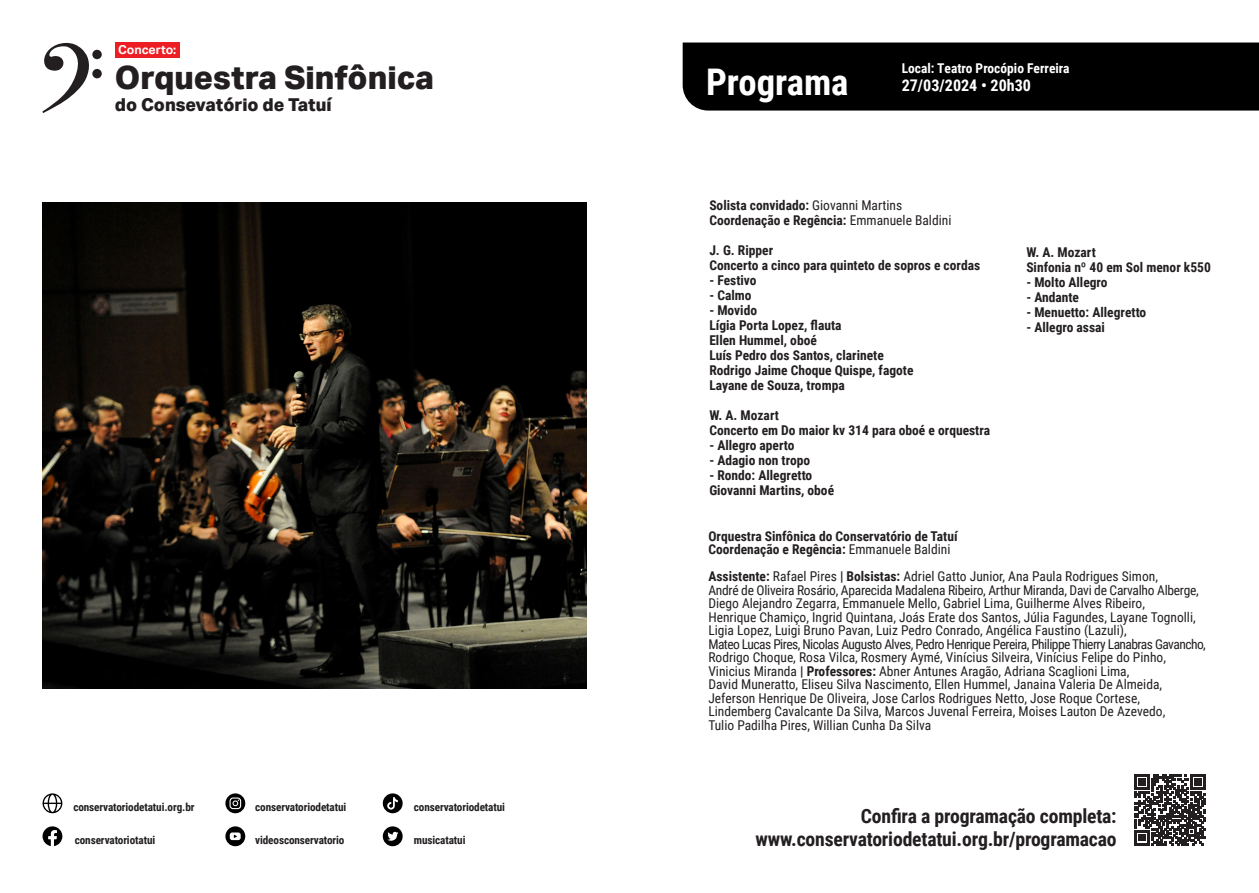
<style>
.page{position:relative;width:1259px;height:893px;background:#fff}
.page>*{position:absolute;margin:0;border:0;box-sizing:border-box;transform-origin:0 0}
.t1{font:700 36.75px "Roboto Condensed";color:#fff}
.t2{font:800 32.25px "Aktiv Grotesk";color:#231f20}
.Texto{font:700 19.65px "Roboto Condensed";letter-spacing:-.01em;color:#231f20}
.t3{font:800 17.7px "Aktiv Grotesk";color:#231f20}
.titulo_programa{font:700 16.05px "Roboto Condensed";color:#fff}
.Texto-2{font:13.5px/13.5px "Roboto Condensed";color:#231f20}
.titulo_programa-2{font:700 13.5px "Roboto Condensed";color:#231f20}
.Texto-3{font:13.5px/13.5px "Roboto Condensed";letter-spacing:-.02em;color:#231f20}
.Texto-4{font:700 13.5px "Roboto Condensed";color:#231f20}
.titulo_programa-3{font:700 13.5px "Roboto Condensed";color:#fff}
.t4{font:700 12.3px "Aktiv Grotesk";color:#fff}
.Texto-5{font:700 11.25px "Roboto Condensed";letter-spacing:-.01em;color:#231f20}
.s1{font-weight:400}
.s2{font-weight:700}
</style>
<div class="page">
<svg style="left:1134px;top:774px;width:71px;height:71px"></svg>
<div style="left:682px;top:43px;width:577px;height:68px;background:#000001"></div>
<svg style="left:43px;top:793px;width:19px;height:20px"></svg>
<svg style="left:43px;top:826px;width:19px;height:20px"></svg>
<div style="left:383px;top:826px;width:20px;height:20px;background:#000;border-radius:50%"></div>
<svg style="left:387px;top:832px;width:11px;height:9px"></svg>
<svg style="left:225px;top:793px;width:20px;height:20px"></svg>
<svg style="left:229px;top:797px;width:12px;height:12px"></svg>
<svg style="left:225px;top:826px;width:20px;height:20px"></svg>
<svg style="left:230px;top:832px;width:11px;height:8px"></svg>
<div style="left:383px;top:793px;width:20px;height:20px;background:#000;border-radius:50%"></div>
<svg style="left:387px;top:797px;width:11px;height:13px"></svg>
<svg style="left:43px;top:43px;width:46px;height:70px"></svg>
<div style="left:92px;top:50px;width:10px;height:9px;background:#231f20;border-radius:50%"></div>
<div style="left:92px;top:69px;width:10px;height:9px;background:#231f20;border-radius:50%"></div>
<div style="left:115px;top:43px;width:65px;height:15px;background:#ee1d23"></div>
<img style="left:43px;top:203px;width:544px;height:486px">
<p class="t4" style="left:118px;top:43px;width:60px">Concerto:</p>
<p class="t2" style="left:115px;top:59px;width:321px">Orquestra Sinfônica</p>
<p class="t3" style="left:115px;top:94px;width:218px">do Consevatório de Tatuí</p>
<p class="Texto-5" style="left:73px;top:799px;width:123px">conservatoriodetatui.org.br</p>
<p class="Texto-5" style="left:255px;top:799px;width:93px">conservatoriodetatui</p>
<p class="Texto-5" style="left:255px;top:832px;width:91px">videosconservatorio</p>
<p class="Texto-5" style="left:414px;top:799px;width:93px">conservatoriodetatui</p>
<p class="Texto-5" style="left:75px;top:832px;width:82px">conservatoriotatui</p>
<p class="Texto-5" style="left:414px;top:832px;width:53px">musicatatui</p>
<p class="t1" style="left:706px;top:56px;width:144px">Programa</p>
<p class="titulo_programa-3" style="left:901px;top:59px;width:169px">Local: Teatro Procópio Ferreira</p>
<p class="titulo_programa" style="left:901px;top:74px;width:131px">27/03/2024 • 20h30</p>
<p class="titulo_programa-2" style="left:709px;top:196px;width:194px">Solista convidado: <span class="s1">Giovanni Martins</span></p>
<p class="titulo_programa-2" style="left:709px;top:211px;width:244px">Coordenação e Regência: <span class="s1">Emmanuele Baldini</span></p>
<p class="titulo_programa-2" style="left:709px;top:241px;width:65px">J. G. Ripper</p>
<p class="titulo_programa-2" style="left:709px;top:256px;width:272px">Concerto a cinco para quinteto de sopros e cordas</p>
<p class="titulo_programa-2" style="left:709px;top:271px;width:49px">- Festivo</p>
<p class="titulo_programa-2" style="left:709px;top:286px;width:44px">- Calmo</p>
<p class="titulo_programa-2" style="left:709px;top:301px;width:49px">- Movido</p>
<p class="titulo_programa-2" style="left:709px;top:316px;width:134px">Lígia Porta Lopez, flauta</p>
<p class="titulo_programa-2" style="left:709px;top:331px;width:109px">Ellen Hummel, oboé</p>
<p class="titulo_programa-2" style="left:709px;top:346px;width:176px">Luís Pedro dos Santos, clarinete</p>
<p class="titulo_programa-2" style="left:709px;top:361px;width:206px">Rodrigo Jaime Choque Quispe, fagote</p>
<p class="titulo_programa-2" style="left:709px;top:376px;width:137px">Layane de Souza, trompa</p>
<p class="titulo_programa-2" style="left:709px;top:406px;width:71px">W. A. Mozart</p>
<p class="titulo_programa-2" style="left:709px;top:421px;width:282px">Concerto em Do maior kv 314 para oboé e orquestra</p>
<p class="titulo_programa-2" style="left:709px;top:436px;width:87px">- Allegro aperto</p>
<p class="titulo_programa-2" style="left:709px;top:451px;width:102px">- Adagio non tropo</p>
<p class="titulo_programa-2" style="left:709px;top:466px;width:104px">- Rondo: Allegretto</p>
<p class="titulo_programa-2" style="left:709px;top:481px;width:126px">Giovanni Martins, oboé</p>
<p class="titulo_programa-2" style="left:1026px;top:243px;width:71px">W. A. Mozart</p>
<p class="titulo_programa-2" style="left:1026px;top:258px;width:186px">Sinfonia nº 40 em Sol menor k550</p>
<p class="titulo_programa-2" style="left:1026px;top:273px;width:83px">- Molto Allegro</p>
<p class="titulo_programa-2" style="left:1026px;top:288px;width:54px">- Andante</p>
<p class="titulo_programa-2" style="left:1026px;top:303px;width:121px">- Menuetto: Allegretto</p>
<p class="titulo_programa-2" style="left:1026px;top:318px;width:80px">- Allegro assai</p>
<p class="Texto-4" style="left:708px;top:526px;width:251px">Orquestra Sinfônica do Conservatório de Tatuí</p>
<p class="Texto-4" style="left:708px;top:540px;width:244px">Coordenação e Regência: <span class="s1">Emmanuele Baldini</span></p>
<p class="Texto-2" style="left:708px;top:569px;width:451px"><span class="s2">Assistente:</span> Rafael Pires <span class="s2">| Bolsistas:</span> Adriel Gatto Junior, Ana Paula Rodrigues Simon,</p>
<p class="Texto-3" style="left:708px;top:583px;width:492px">André de Oliveira Rosário, Aparecida Madalena Ribeiro, Arthur Miranda, Davi de Carvalho Alberge,<br>Diego Alejandro Zegarra, Emmanuele Mello, Gabriel Lima, Guilherme Alves Ribeiro,</p>
<p class="Texto-2" style="left:708px;top:610px;width:489px">Henrique Chamiço, Ingrid Quintana, Joás Erate dos Santos, Júlia Fagundes, Layane Tognolli,<br>Ligia Lopez, Luigi Bruno Pavan, Luiz Pedro Conrado, Angélica Faustino (Lazuli),</p>
<p class="Texto-2" style="left:708px;top:637px;width:499px">Mateo Lucas Pires, Nicolas Augusto Alves, Pedro Henrique Pereira, Philippe Thierry Lanabras Gavancho, Rodrigo Choque, Rosa Vilca, Rosmery Aymé, Vinícius Silveira, Vinícius Felipe do Pinho, Vinicius Miranda <span class="s2">| Professores:</span> Abner Antunes Aragão, Adriana Scaglioni Lima,<br>David Muneratto, Eliseu Silva Nascimento, Ellen Hummel, Janaina Valeria De Almeida, Jeferson Henrique De Oliveira, Jose Carlos Rodrigues Netto, Jose Roque Cortese, Lindemberg Cavalcante Da Silva, Marcos Juvenal Ferreira, Moises Lauton De Azevedo,<br>Tulio Padilha Pires, Willian Cunha Da Silva</p>
<p class="Texto" style="left:861px;top:802px;width:257px">Confira a programação completa:</p>
<p class="Texto" style="left:755px;top:826px;width:362px">www.conservatoriodetatui.org.br/programacao</p>
</div>
